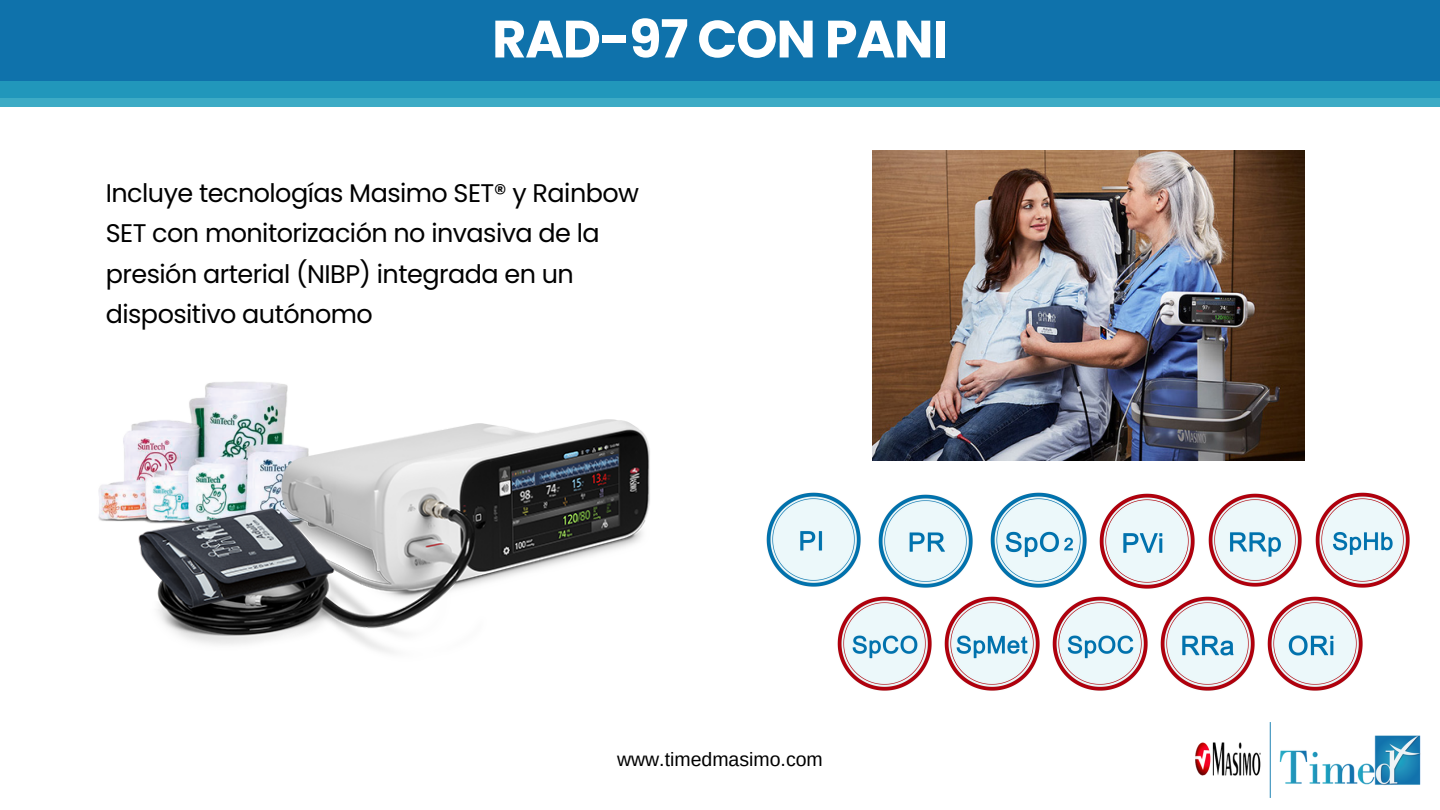
<style>
.page{position:relative;width:1440px;height:810px;background:#fff}
.page>*{position:absolute;margin:0;border:0;box-sizing:border-box;transform-origin:0 0}
.t1{font:700 52.5px "Poppins";letter-spacing:-.02em;color:#fff}
.t2{font:25.5px/40.5px "Poppins";letter-spacing:-.02em;color:#000}
.t3{font:19.5px "Arimo";color:#000}
</style>
<div class="page">
<div style="left:0;top:90px;width:1440px;height:16px;background:#3dabc5"></div>
<div style="left:0;top:81px;width:1440px;height:17px;background:#2197bb"></div>
<div style="left:0;top:0;width:1440px;height:81px;background:#0f72ab"></div>
<img style="left:98px;top:484px;width:8px;height:37px">
<img style="left:106px;top:381px;width:544px;height:272px">
<img style="left:1053px;top:596px;width:94px;height:95px">
<img style="left:945px;top:596px;width:94px;height:95px">
<img style="left:1160px;top:596px;width:95px;height:95px">
<img style="left:837px;top:596px;width:95px;height:95px">
<img style="left:1268px;top:596px;width:94px;height:95px">
<img style="left:1315px;top:493px;width:95px;height:94px">
<img style="left:1208px;top:494px;width:93px;height:93px">
<img style="left:1100px;top:494px;width:94px;height:94px">
<img style="left:991px;top:492px;width:95px;height:96px">
<img style="left:879px;top:494px;width:93px;height:94px">
<img style="left:766px;top:492px;width:95px;height:95px">
<img style="left:1269px;top:723px;width:152px;height:75px">
<hr style="left:1270px;top:722px;width:1px;height:76px;background:#1e83b3">
<img style="left:1195px;top:742px;width:65px;height:34px">
<img style="left:872px;top:150px;width:432px;height:311px">
<h1 class="t1" style="left:492px;top:2px;width:457px">RAD-97 CON PANI</h1>
<p class="t2" style="left:106px;top:173px;width:535px">Incluye tecnologías Masimo SET® y Rainbow SET con monitorización no invasiva de la presión arterial (NIBP) integrada en un dispositivo autónomo</p>
<p class="t3" style="left:617px;top:748px;width:207px">www.timedmasimo.com</p>
</div>
